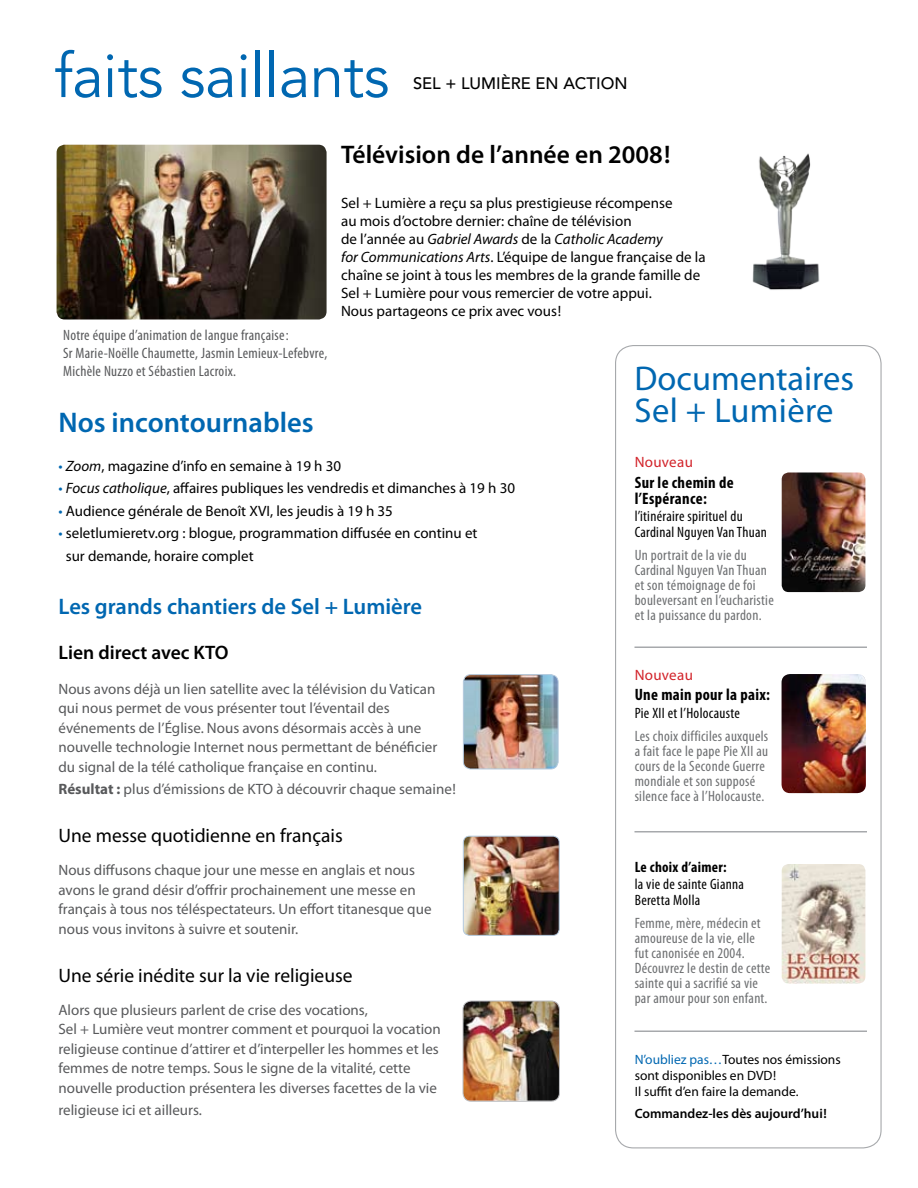
<style>
.page{position:relative;width:918px;height:1188px;background:#fff}
.page>*{position:absolute;margin:0;border:0;box-sizing:border-box;transform-origin:0 0}
.t1{font:61.5px "Avenir LT Std";letter-spacing:-.01em;color:#0067b1}
.t2{font:34.5px/31.5px "Myriad Pro";color:#0067b1}
.t3{font:600 28.5px "Myriad Pro";color:#0067b1}
.t4{font:600 25.5px "Myriad Pro";color:#000}
.t5{font:600 22.5px "Myriad Pro";color:#0067b1}
.t6{font:19.5px "Myriad Pro";color:#000}
.t7{font:600 19.5px "Myriad Pro";color:#000}
.t8{font:700 condensed 16.5px/16.5px "Myriad Pro";letter-spacing:.02em;color:#000}
.t9{font:500 16.5px "Avenir LT Std";color:#000}
.t10{font:15px/19.5px "Myriad Pro";color:#58595b}
.t11{font:15px/18px "Myriad Pro";color:#000}
.t12{font:condensed 15px/15px "Myriad Pro";letter-spacing:.02em;color:#6d6f71}
.t13{font:condensed 15px/18px "Myriad Pro";letter-spacing:.02em;color:#58595b}
.t14{font:condensed 15px/16.5px "Myriad Pro";letter-spacing:.02em;color:#000}
.t15{font:700 condensed 15px "Myriad Pro";letter-spacing:.02em;color:#000}
.t16{font:15px "Myriad Pro";letter-spacing:.02em;color:#d2232a}
.t17{font:13.5px/16.2px "Myriad Pro";color:#000}
.t18{font:600 13.5px "Myriad Pro";color:#000}
.s1{font-style:italic}
.s2{color:#0067b1}
.s3{font-weight:700}
</style>
<div class="page">
<img style="left:782px;top:473px;width:83px;height:119px">
<img style="left:782px;top:864px;width:83px;height:120px">
<img style="left:57px;top:145px;width:270px;height:175px">
<img style="left:752px;top:153px;width:68px;height:137px">
<img style="left:463px;top:1001px;width:96px;height:100px">
<div style="left:463px;top:1001px;width:97px;height:101px;border:1px solid #bcbdc0;border-radius:8px"></div>
<img style="left:463px;top:675px;width:95px;height:94px">
<div style="left:463px;top:674px;width:95px;height:95px;border:1px solid #b3c9dd;border-radius:8px"></div>
<hr style="left:634px;top:1030px;width:233px;height:2px;background:#a7a9ac">
<hr style="left:634px;top:831px;width:233px;height:1px;background:#a7a9ac">
<hr style="left:634px;top:646px;width:233px;height:2px;background:#a7a9ac">
<img style="left:782px;top:674px;width:84px;height:119px">
<img style="left:464px;top:836px;width:94px;height:98px">
<div style="left:463px;top:836px;width:97px;height:100px;border:1px solid #b3c9dd;border-radius:6px"></div>
<h1 class="t1" style="left:54px;top:40px;width:337px">faits saillants</h1>
<p class="t9" style="left:413px;top:74px;width:216px">SEL + LUMIÈRE EN ACTION</p>
<h3 class="t4" style="left:341px;top:139px;width:331px">Télévision de l’année en 2008!</h3>
<p class="t11" style="left:341px;top:194px;width:366px">Sel + Lumière a reçu sa plus prestigieuse récompense<br>au mois d’octobre dernier: chaîne de télévision<br>de l’année au <span class="s1">Gabriel Awards</span> de la <span class="s1">Catholic Academy<br>for Communications Arts</span>. L’équipe de langue française de la chaîne se joint à tous les membres de la grande famille de Sel + Lumière pour vous remercier de votre appui.<br>Nous partageons ce prix avec vous!</p>
<p class="t13" style="left:63px;top:326px;width:266px">Notre équipe d’animation de langue française:<br>Sr Marie-Noëlle Chaumette, Jasmin Lemieux-Lefebvre,<br>Michèle Nuzzo et Sébastien Lacroix.</p>
<h3 class="t3" style="left:58px;top:404px;width:257px">Nos incontournables</h3>
<p class="t11" style="left:58px;top:456px;width:284px"><span class="s2">•</span> <span class="s1">Zoom</span>, magazine d’info en semaine à 19 h 30</p>
<p class="t11" style="left:58px;top:479px;width:458px"><span class="s2">•</span> <span class="s1">Focus catholique</span>, affaires publiques les vendredis et dimanches à 19 h 30</p>
<p class="t11" style="left:58px;top:501px;width:336px"><span class="s2">•</span> Audience générale de Benoît XVI, les jeudis à 19 h 35</p>
<p class="t11" style="left:66px;top:522px;width:413px;line-height:22.5px;text-indent:-7px"><span class="s2">•</span> seletlumieretv.org : blogue, programmation diffusée en continu et sur demande, horaire complet</p>
<h3 class="t5" style="left:58px;top:592px;width:365px">Les grands chantiers de Sel + Lumière</h3>
<h3 class="t7" style="left:58px;top:640px;width:172px">Lien direct avec KTO</h3>
<p class="t10" style="left:58px;top:679px;width:380px">Nous avons déjà un lien satellite avec la télévision du Vatican qui nous permet de vous présenter tout l’éventail des événements de l’Église. Nous avons désormais accès à une nouvelle technologie Internet nous permettant de bénéficier du signal de la télé catholique française en continu.</p>
<p class="t10" style="left:58px;top:779px;width:399px"><span class="s3">Résultat :</span> plus d’émissions de KTO à découvrir chaque semaine!</p>
<h3 class="t6" style="left:58px;top:824px;width:286px">Une messe quotidienne en français</h3>
<p class="t10" style="left:58px;top:860px;width:375px">Nous diffusons chaque jour une messe en anglais et nous avons le grand désir d’offrir prochainement une messe en français à tous nos téléspectateurs. Un effort titanesque que nous vous invitons à suivre et soutenir.</p>
<h3 class="t6" style="left:58px;top:963px;width:296px">Une série inédite sur la vie religieuse</h3>
<p class="t10" style="left:58px;top:1000px;width:384px">Alors que plusieurs parlent de crise des vocations,<br>Sel + Lumière veut montrer comment et pourquoi la vocation religieuse continue d’attirer et d’interpeller les hommes et les femmes de notre temps. Sous le signe de la vitalité, cette nouvelle production présentera les diverses facettes de la vie</p>
<p class="t10" style="left:58px;top:1100px;width:145px">religieuse ici et ailleurs.</p>
<h2 class="t2" style="left:634px;top:363px;width:221px">Documentaires<br>Sel + Lumière</h2>
<p class="t16" style="left:635px;top:453px;width:60px">Nouveau</p>
<p class="t8" style="left:635px;top:474px;width:100px">Sur le chemin de l’Espérance:</p>
<p class="t14" style="left:635px;top:507px;width:134px">l’itinéraire spirituel du<br>Cardinal Nguyen Van Thuan</p>
<p class="t12" style="left:635px;top:547px;width:141px">Un portrait de la vie du<br>Cardinal Nguyen Van Thuan et son témoignage de foi bouleversant en l’eucharistie et la puissance du pardon.</p>
<p class="t16" style="left:635px;top:666px;width:60px">Nouveau</p>
<p class="t8" style="left:635px;top:686px;width:137px">Une main pour la paix:</p>
<p class="t14" style="left:635px;top:705px;width:107px">Pie XII et l’Holocauste</p>
<p class="t12" style="left:635px;top:728px;width:135px">Les choix difficiles auxquels a fait face le pape Pie XII au cours de la Seconde Guerre mondiale et son supposé silence face à l’Holocauste.</p>
<p class="t15" style="left:635px;top:858px;width:94px">Le choix d’aimer:</p>
<p class="t14" style="left:635px;top:875px;width:111px">la vie de sainte Gianna<br>Beretta Molla</p>
<p class="t12" style="left:635px;top:915px;width:137px">Femme, mère, médecin et amoureuse de la vie, elle fut canonisée en 2004.<br>Découvrez le destin de cette sainte qui a sacrifié sa vie par amour pour son enfant.</p>
<p class="t17" style="left:635px;top:1051px;width:208px"><span class="s2">N’oubliez pas…</span>Toutes nos émissions sont disponibles en DVD!<br>Il suffit d’en faire la demande.</p>
<p class="t18" style="left:635px;top:1105px;width:194px">Commandez-les dès aujourd’hui!</p>
</div>
